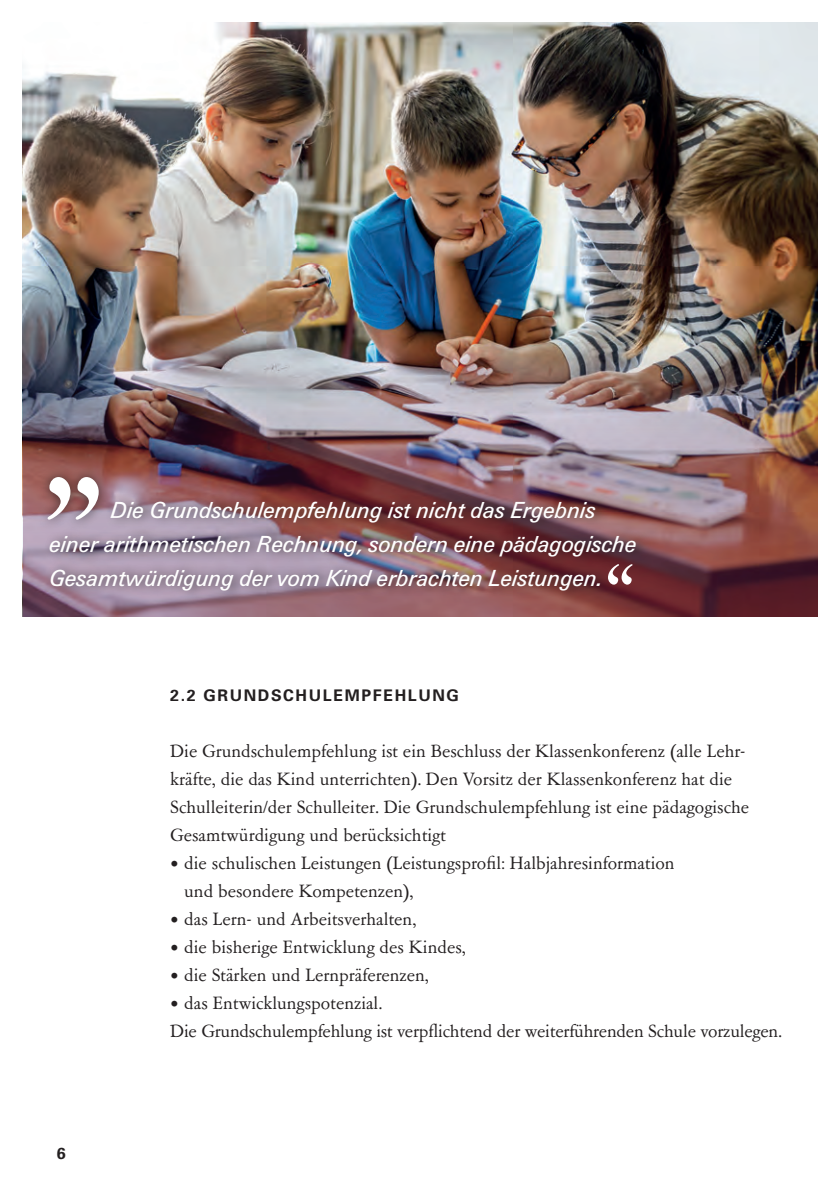
<style>
.page{position:relative;width:840px;height:1191px;background:#fff}
.page>*{position:absolute;margin:0;border:0;box-sizing:border-box;transform-origin:0 0}
.t1{font:500 200px "Garamont Amst SH";color:#fff}
.t2{font:500 96px "Garamont Amst SH";color:#fff}
.t3{font:22px/34px "Univers 56 Medium Ita";letter-spacing:.005em;color:#fff}
.t4{font:20px/28px "Garamont Amst SB";color:#231f20}
.t5{font:700 16px "Univers";letter-spacing:.1em;color:#231f20}
</style>
<div class="page">
<img style="left:23px;top:23px;width:793px;height:314px">
<img style="left:23px;top:337px;width:793px;height:279px">
<div style="left:45px;top:491px;width:606px;height:110px;background:#231f20;opacity:.75"></div>
<div style="left:38px;top:466px;width:71px;height:64px;background:#231f20;opacity:.75"></div>
<h1 class="t1" style="left:43px;top:341px;width:62px">„</h1>
<p class="t3" style="left:49px;top:493px;width:588px;text-indent:61px">Die Grundschulempfehlung ist nicht das Ergebnis einer arithmetischen Rechnung, sondern eine pädagogische<br>Gesamtwürdigung der vom Kind erbrachten Leistungen.</p>
<h2 class="t2" style="left:634px;top:650px;width:30px;rotate:-180deg">„</h2>
<p class="t5" style="left:170px;top:685px;width:287px">2.2 GRUNDSCHULEMPFEHLUNG</p>
<p class="t5" style="left:57px;top:1142px;width:10px">6</p>
<p class="t4" style="left:170px;top:738px;width:580px">Die Grundschulempfehlung ist ein Beschluss der Klassenkonferenz (alle Lehr&shy;kräfte, die das Kind unterrichten). Den Vorsitz der Klassenkonferenz hat die Schulleiterin/der Schulleiter. Die Grundschulempfehlung ist eine pädagogische Gesamtwürdigung und berücksichtigt</p>
<p class="t4" style="left:184px;top:850px;width:491px;text-indent:-14px">• die schulischen Leistungen (Leistungsprofil: Halbjahresinformation und besondere Kompetenzen),</p>
<p class="t4" style="left:170px;top:906px;width:247px">• das Lern- und Arbeitsverhalten,</p>
<p class="t4" style="left:170px;top:934px;width:297px">• die bisherige Entwicklung des Kindes,</p>
<p class="t4" style="left:170px;top:962px;width:260px">• die Stärken und Lernpräferenzen,</p>
<p class="t4" style="left:170px;top:990px;width:612px">• das Entwicklungspotenzial.<br>Die Grundschulempfehlung ist verpflichtend der weiterführenden Schule vorzulegen.</p>
</div>
